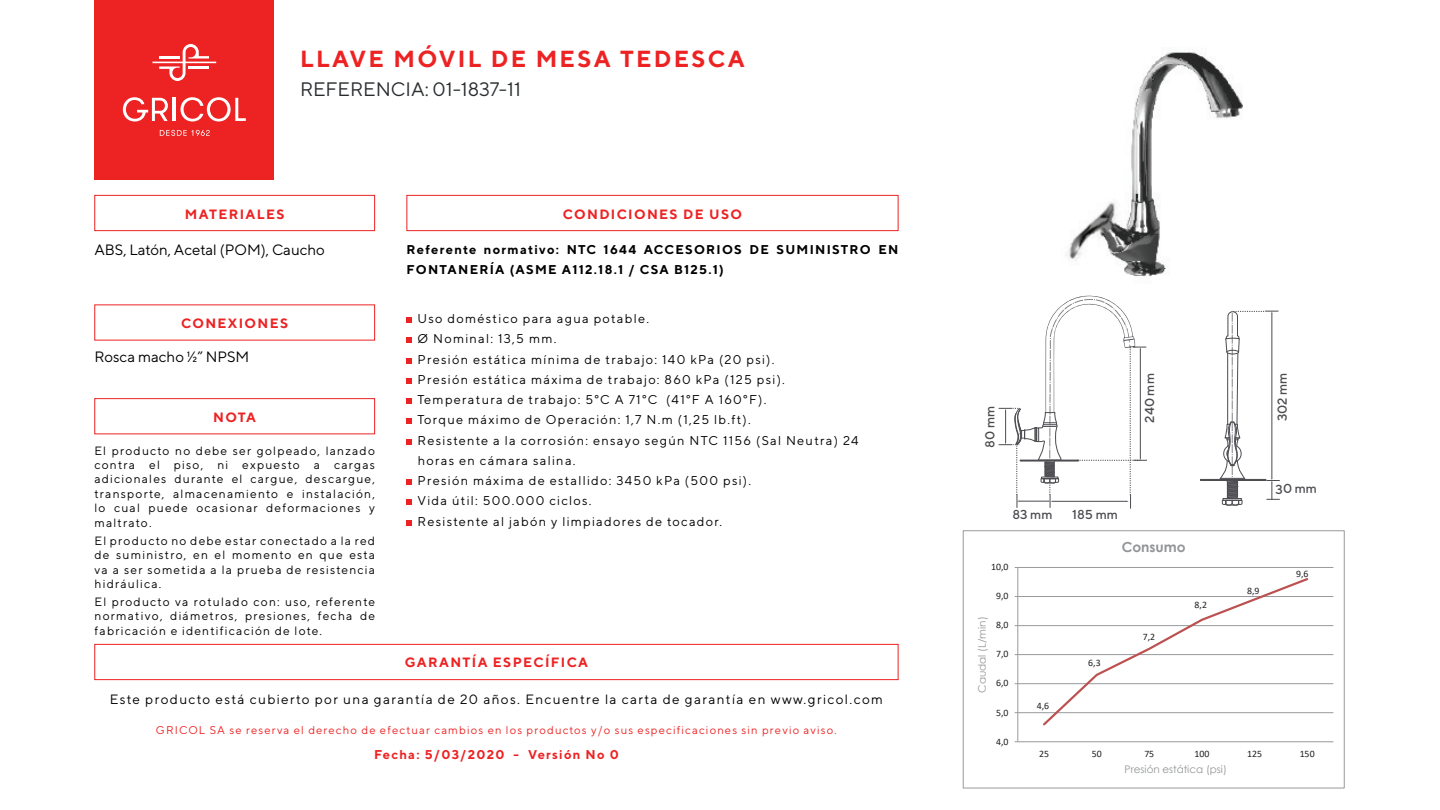
<style>
.page{position:relative;width:1440px;height:810px;background:#fff}
.page>*{position:absolute;margin:0;border:0;box-sizing:border-box;transform-origin:0 0}
.t1{font:700 23.25px "TT Norms";letter-spacing:.1em;color:#ed2223}
.t2{font:19.5px "TT Norms";color:#292d2f}
.t3{font:15px "TT Norms";color:#000001}
.t4{font:700 13.88px "Century Gothic";color:#939598}
.t5{font:13.5px "TT Norms";letter-spacing:.1em;color:#000001}
.t6{font:700 13.5px "TT Norms";letter-spacing:.1em;color:#ed2223}
.t7{font:500 12.98px "TT Norms";color:#4c4c51}
.t8{font:12.75px/20.2px "TT Norms";letter-spacing:.1em;color:#000001}
.t9{font:700 12.75px/20.2px "TT Norms";letter-spacing:.1em;color:#000001}
.t10{font:700 12.75px "TT Norms";letter-spacing:.1em;color:#ed2223}
.t11{font:12px/14.4px "TT Norms";letter-spacing:.1em;color:#000001;text-align:justify}
.t12{font:11.25px "TT Norms";letter-spacing:.1em;color:#ed2323}
.t13{font:10.43px "Century Gothic";color:#939598}
.t14{font:9.82px "Calibri";color:#231f20}
</style>
<div class="page">
<div style="left:94px;top:0;width:180px;height:180px;background:#ed2323"></div>
<svg style="left:152px;top:44px;width:64px;height:37px"></svg>
<svg style="left:123px;top:97px;width:45px;height:24px"></svg>
<hr style="left:173px;top:98px;width:3px;height:23px;background:#fff">
<svg style="left:181px;top:97px;width:65px;height:24px"></svg>
<svg style="left:160px;top:130px;width:50px;height:6px"></svg>
<div style="left:94px;top:195px;width:281px;height:36px;border:1px solid #ed2223"></div>
<div style="left:94px;top:644px;width:804px;height:36px;border:1px solid #ed2223"></div>
<div style="left:406px;top:195px;width:492px;height:36px;border:1px solid #ed2223"></div>
<div style="left:94px;top:398px;width:281px;height:36px;border:1px solid #ed2223"></div>
<hr style="left:1200px;top:479px;width:66px;height:2px;background:#4c4c51">
<svg style="left:1220px;top:311px;width:60px;height:195px"></svg>
<svg style="left:999px;top:295px;width:148px;height:214px"></svg>
<img style="left:1065px;top:52px;width:178px;height:225px">
<svg style="left:406px;top:317px;width:6px;height:6px"></svg>
<svg style="left:406px;top:338px;width:6px;height:5px"></svg>
<svg style="left:406px;top:358px;width:6px;height:6px"></svg>
<svg style="left:406px;top:378px;width:6px;height:6px"></svg>
<svg style="left:406px;top:398px;width:6px;height:6px"></svg>
<svg style="left:406px;top:419px;width:6px;height:5px"></svg>
<svg style="left:406px;top:439px;width:6px;height:6px"></svg>
<svg style="left:406px;top:479px;width:6px;height:6px"></svg>
<svg style="left:406px;top:500px;width:6px;height:5px"></svg>
<svg style="left:406px;top:520px;width:6px;height:6px"></svg>
<hr style="left:1018px;top:712px;width:315px;height:1px;background:#989a9d">
<hr style="left:1018px;top:683px;width:315px;height:1px;background:#989a9d">
<hr style="left:1018px;top:654px;width:315px;height:1px;background:#989a9d">
<hr style="left:1018px;top:625px;width:315px;height:1px;background:#989a9d">
<hr style="left:1018px;top:596px;width:315px;height:1px;background:#989a9d">
<hr style="left:1018px;top:567px;width:315px;height:1px;background:#989a9d">
<hr style="left:1017px;top:567px;width:1px;height:175px;background:#989a9d">
<hr style="left:1018px;top:741px;width:315px;height:1px;background:#989a9d">
<svg style="left:1041px;top:578px;width:269px;height:148px"></svg>
<div style="left:963px;top:530px;width:382px;height:258px;border:1px solid #989a9d"></div>
<h1 class="t1" style="left:300px;top:44px;width:446px">LLAVE MÓVIL DE MESA TEDESCA</h1>
<h2 class="t2" style="left:300px;top:78px;width:222px">REFERENCIA: 01-1837-11</h2>
<p class="t6" style="left:185px;top:206px;width:101px">MATERIALES</p>
<p class="t6" style="left:563px;top:206px;width:181px">CONDICIONES DE USO</p>
<p class="t3" style="left:94px;top:240px;width:232px">ABS, Latón, Acetal (POM), Caucho</p>
<p class="t6" style="left:181px;top:315px;width:108px">CONEXIONES</p>
<p class="t3" style="left:94px;top:347px;width:157px">Rosca macho ½” NPSM</p>
<p class="t6" style="left:213px;top:409px;width:44px">NOTA</p>
<p class="t11" style="left:94px;top:443px;width:282px">El producto no debe ser golpeado, lanzado contra el piso, ni expuesto a cargas adicionales durante el cargue, descargue, transporte, almacenamiento e instalación, lo cual puede ocasionar deformaciones y maltrato.</p>
<p class="t11" style="left:95px;top:533px;width:282px">El producto no debe estar conectado a la red de suministro, en el momento en que esta va a ser sometida a la prueba de resistencia hidráulica.</p>
<p class="t11" style="left:95px;top:594px;width:282px">El producto va rotulado con: uso, referente normativo, diámetros, presiones, fecha de fabricación e identificación de lote.</p>
<p class="t9" style="left:407px;top:239px;width:493px">Referente normativo: NTC 1644 ACCESORIOS DE SUMINISTRO EN<br>FONTANERÍA (ASME A112.18.1 / CSA B125.1)</p>
<p class="t8" style="left:417px;top:308px;width:443px">Uso doméstico para agua potable.<br>Ø Nominal: 13,5 mm.<br>Presión estática mínima de trabajo: 140 kPa (20 psi).<br>Presión estática máxima de trabajo: 860 kPa (125 psi).<br>Temperatura de trabajo: 5°C A 71°C (41°F A 160°F).<br>Torque máximo de Operación: 1,7 N.m (1,25 lb.ft).<br>Resistente a la corrosión: ensayo según NTC 1156 (Sal Neutra) 24 horas en cámara salina.<br>Presión máxima de estallido: 3450 kPa (500 psi).<br>Vida útil: 500.000 ciclos.<br>Resistente al jabón y limpiadores de tocador.</p>
<p class="t6" style="left:405px;top:654px;width:185px">GARANTÍA ESPECÍFICA</p>
<p class="t5" style="left:110px;top:691px;width:775px">Este producto está cubierto por una garantía de 20 años. Encuentre la carta de garantía en www.gricol.com</p>
<p class="t12" style="left:156px;top:723px;width:682px">GRICOL SA se reserva el derecho de efectuar cambios en los productos y/o sus especificaciones sin previo aviso.</p>
<p class="t10" style="left:374px;top:747px;width:246px">Fecha: 5/03/2020 - Versión No 0</p>
<p class="t7" style="left:982px;top:448px;width:43px;rotate:-90deg">80 mm</p>
<p class="t7" style="left:1141px;top:423px;width:51px;rotate:-90deg">240 mm</p>
<p class="t7" style="left:1274px;top:421px;width:50px;rotate:-90deg">302 mm</p>
<p class="t7" style="left:1012px;top:507px;width:42px">83 mm</p>
<p class="t7" style="left:1072px;top:507px;width:47px">185 mm</p>
<p class="t4" style="left:1122px;top:536px;width:66px">Consumo</p>
<p class="t7" style="left:1275px;top:481px;width:43px;rotate:-1deg">30 mm</p>
<p class="t14" style="left:991px;top:560px;width:19px">10,0</p>
<p class="t13" style="left:975px;top:693px;width:78px;rotate:-90deg">Caudal (L/min)</p>
<p class="t14" style="left:996px;top:589px;width:14px">9,0</p>
<p class="t14" style="left:996px;top:618px;width:14px">8,0</p>
<p class="t14" style="left:996px;top:647px;width:14px">7,0</p>
<p class="t14" style="left:996px;top:676px;width:14px">6,0</p>
<p class="t14" style="left:996px;top:705px;width:14px">5,0</p>
<p class="t14" style="left:996px;top:735px;width:14px">4,0</p>
<p class="t14" style="left:1037px;top:699px;width:14px">4,6</p>
<p class="t14" style="left:1088px;top:656px;width:14px">6,3</p>
<p class="t14" style="left:1143px;top:630px;width:14px">7,2</p>
<p class="t14" style="left:1195px;top:598px;width:14px">8,2</p>
<p class="t14" style="left:1247px;top:584px;width:14px">8,9</p>
<p class="t14" style="left:1296px;top:567px;width:14px">9,6</p>
<p class="t14" style="left:1039px;top:747px;width:11px">25</p>
<p class="t14" style="left:1092px;top:747px;width:11px">50</p>
<p class="t14" style="left:1144px;top:747px;width:11px">75</p>
<p class="t14" style="left:1194px;top:747px;width:17px">100</p>
<p class="t14" style="left:1247px;top:747px;width:17px">125</p>
<p class="t14" style="left:1300px;top:747px;width:17px">150</p>
<p class="t13" style="left:1125px;top:762px;width:104px">Presión estática (psi)</p>
</div>
